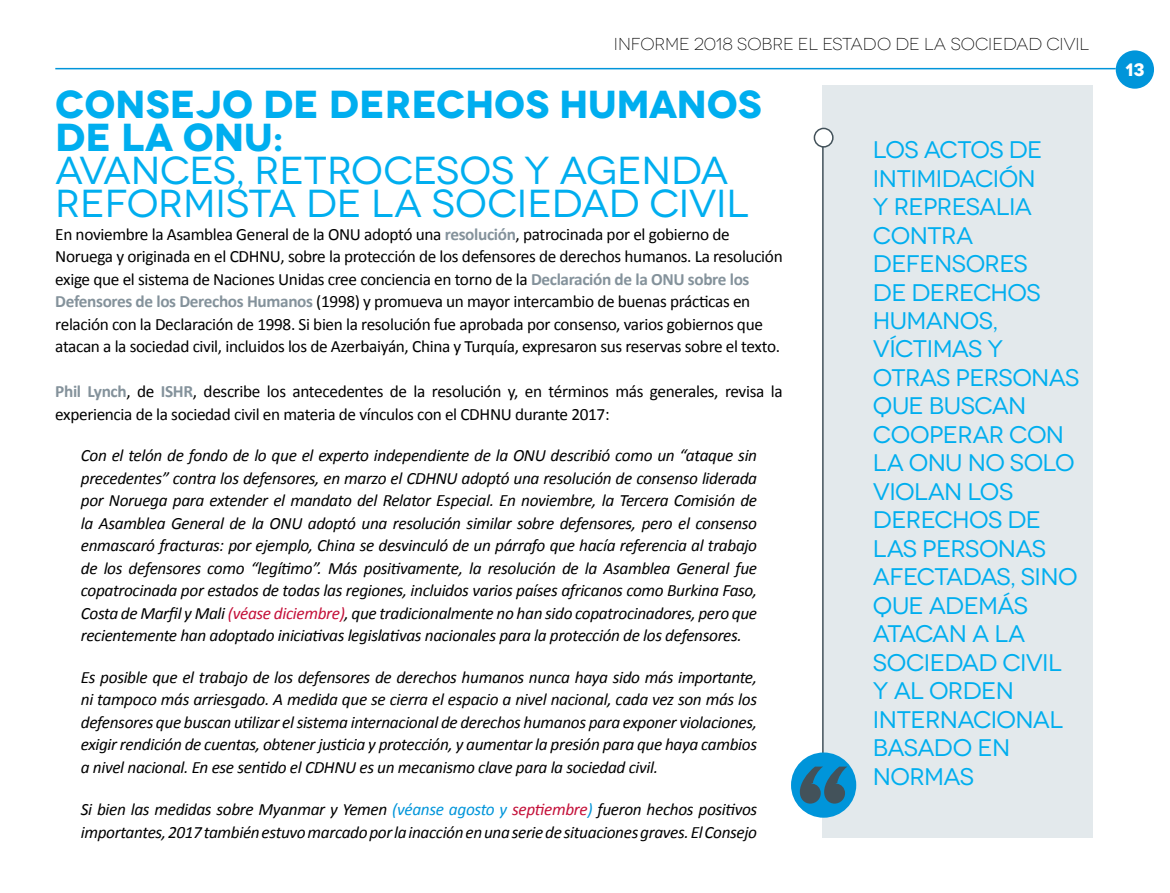
<style>
.page{position:relative;width:1170px;height:893px;background:#fff}
.page>*{position:absolute;margin:0;border:0;box-sizing:border-box;transform-origin:0 0}
.t1{font:39px/33px "Novecentowide";letter-spacing:-.005em;color:#00aeef}
.t2{font:700 39px/33px "Novecentowide";letter-spacing:-.01em;color:#00aeef}
.t3{font:24px/28.5px "Novecentowide";letter-spacing:-.03em;color:#00aeef}
.t4{font:700 18px "Novecentowide";color:#fff}
.t5{font:italic 17.25px/22.5px "Calibri";letter-spacing:-.02em;color:#000;text-align:justify}
.t6{font:17.25px/22.5px "Calibri";letter-spacing:-.02em;color:#000}
.t7{font:300 17.25px "Novecentowide";color:#000}
.s1{font-weight:700;color:#84929b}
.s2{color:#c41039}
.s3{color:#0095da}
</style>
<div class="page">
<div style="left:1115px;top:50px;width:38px;height:39px;background:#0095da;border-radius:50%"></div>
<hr style="left:55px;top:68px;width:1060px;height:1px;background:#0095da">
<div style="left:822px;top:85px;width:270px;height:753px;background:#e3e9ec"></div>
<hr style="left:822px;top:138px;width:1px;height:624px;background:#43525a">
<div style="left:791px;top:752px;width:65px;height:66px;background:#0095da;border-radius:50%"></div>
<svg style="left:799px;top:767px;width:48px;height:37px"></svg>
<div style="left:814px;top:128px;width:18px;height:19px;background:#fff;border-radius:50%"></div>
<div style="left:813px;top:128px;width:20px;height:20px;border:2px solid #43525a;border-radius:50%"></div>
<p class="t7" style="left:614px;top:34px;width:476px">INFORME 2018 SOBRE EL ESTADO DE LA SOCIEDAD CIVIL</p>
<h1 class="t2" style="left:55px;top:88px;width:708px">CONSEJO DE DERECHOS HUMANOS<br>DE LA ONU:</h1>
<h1 class="t1" style="left:55px;top:154px;width:695px">AVANCES, RETROCESOS Y AGENDA<br>REFORMISTA DE LA SOCIEDAD CIVIL</h1>
<p class="t6" style="left:55px;top:222px;width:728px">En noviembre la Asamblea General de la ONU adoptó una <span class="s1">resolución</span>, patrocinada por el gobierno de Noruega y originada en el CDHNU, sobre la protección de los defensores de derechos humanos. La resolución exige que el sistema de Naciones Unidas cree conciencia en torno de la <span class="s1">Declaración de la ONU sobre los Defensores de los Derechos Humanos</span> (1998) y promueva un mayor intercambio de buenas prácticas en relación con la Declaración de 1998. Si bien la resolución fue aprobada por consenso, varios gobiernos que atacan a la sociedad civil, incluidos los de Azerbaiyán, China y Turquía, expresaron sus reservas sobre el texto.</p>
<p class="t6" style="left:55px;top:379px;width:728px"><span class="s1">Phil Lynch</span>, de <span class="s1">ISHR</span>, describe los antecedentes de la resolución y, en términos más generales, revisa la experiencia de la sociedad civil en materia de vínculos con el CDHNU durante 2017:</p>
<p class="t5" style="left:81px;top:444px;width:677px">Con el telón de fondo de lo que el experto independiente de la ONU describió como un “ataque sin precedentes” contra los defensores, en marzo el CDHNU adoptó una resolución de consenso liderada por Noruega para extender el mandato del Relator Especial. En noviembre, la Tercera Comisión de la Asamblea General de la ONU adoptó una resolución similar sobre defensores, pero el consenso enmascaró fracturas: por ejemplo, China se desvinculó de un párrafo que hacía referencia al trabajo de los defensores como “legítimo”. Más positivamente, la resolución de la Asamblea General fue copatrocinada por estados de todas las regiones, incluidos varios países africanos como Burkina Faso, Costa de Marfil y Mali <span class="s2">(véase diciembre)</span>, que tradicionalmente no han sido copatrocinadores, pero que recientemente han adoptado iniciativas legislativas nacionales para la protección de los defensores.</p>
<p class="t5" style="left:81px;top:665px;width:677px">Es posible que el trabajo de los defensores de derechos humanos nunca haya sido más importante, ni tampoco más arriesgado. A medida que se cierra el espacio a nivel nacional, cada vez son más los defensores que buscan utilizar el sistema internacional de derechos humanos para exponer violaciones, exigir rendición de cuentas, obtener justicia y protección, y aumentar la presión para que haya cambios a nivel nacional. En ese sentido el CDHNU es un mecanismo clave para la sociedad civil.</p>
<p class="t5" style="left:81px;top:796px;width:678px;line-height:23.2px">Si bien las medidas sobre Myanmar y Yemen <span class="s3">(véanse agosto y</span> <span class="s2">septiembre</span><span class="s3">)</span> fueron hechos positivos importantes, 2017 también estuvo marcado por la inacción en una serie de situaciones graves. El Consejo</p>
<p class="t3" style="left:872px;top:136px;width:208px">LOS ACTOS DE<br>INTIMIDACIÓN<br>Y REPRESALIA<br>CONTRA<br>DEFENSORES<br>DE DERECHOS<br>HUMANOS,<br>VÍCTIMAS Y<br>OTRAS PERSONAS<br>QUE BUSCAN<br>COOPERAR CON<br>LA ONU NO SOLO<br>VIOLAN LOS<br>DERECHOS DE<br>LAS PERSONAS<br>AFECTADAS, SINO<br>QUE ADEMÁS<br>ATACAN A LA<br>SOCIEDAD CIVIL<br>Y AL ORDEN<br>INTERNACIONAL<br>BASADO EN<br>NORMAS</p>
<p class="t4" style="left:1124px;top:58px;width:21px">13</p>
</div>
